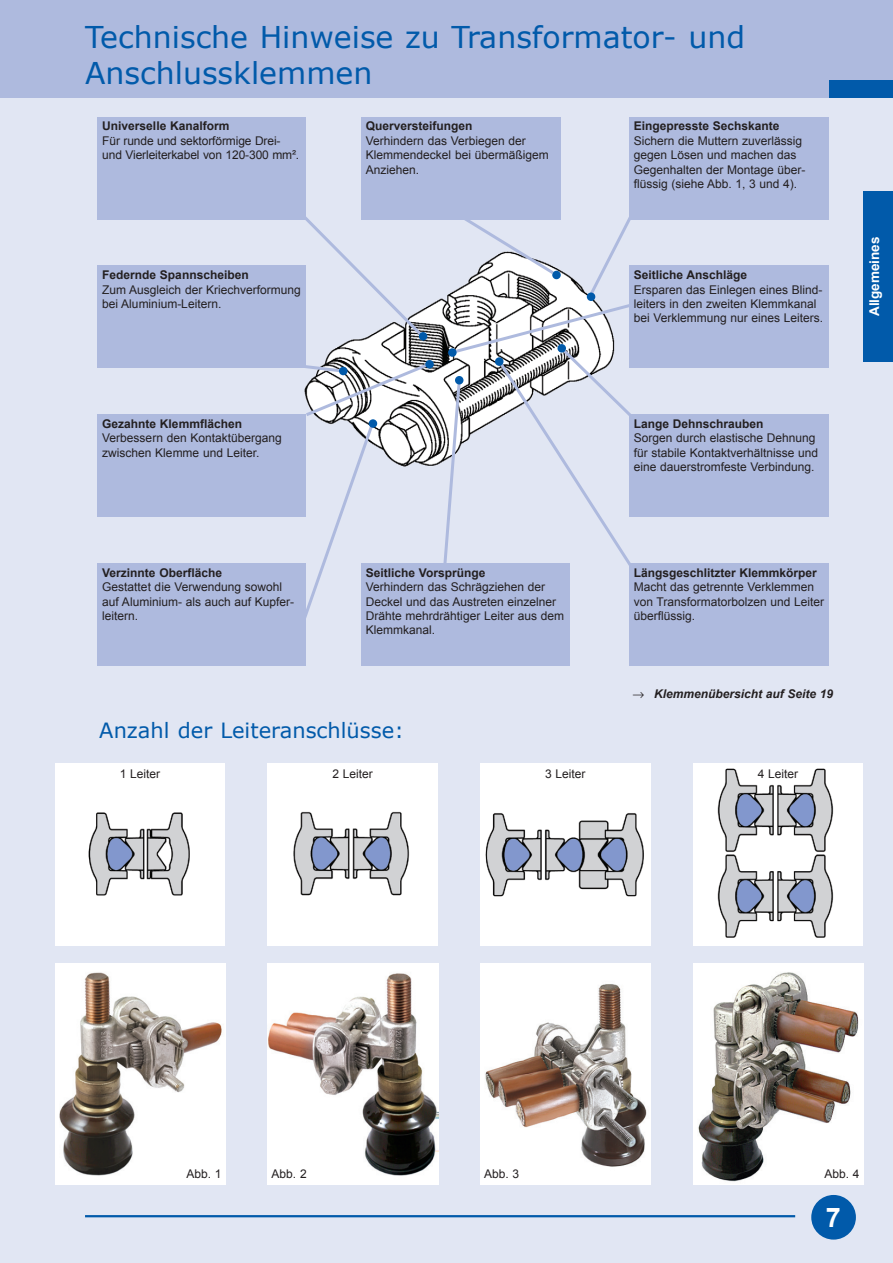
<style>
.page{position:relative;width:893px;height:1263px;background:#fff}
.page>*{position:absolute;margin:0;border:0;box-sizing:border-box;transform-origin:0 0}
.t1{font:30px/36px "MS Reference Sans Serif";color:#015aaa}
.t2{font:700 27px "Arial";color:#fff}
.t3{font:21px "MS Reference Sans Serif";color:#015aaa}
.t4{font:700 13.5px "Arial";color:#fff}
.t5{font:12px/14.4px "Arial";color:#231f20}
.t6{font:700 12px "Arial";color:#231f20}
.t7{font:italic 700 12px "Arial";color:#231f20}
</style>
<div class="page">
<div style="left:0;top:98px;width:893px;height:1165px;background:#e1e6f3"></div>
<img style="left:55px;top:763px;width:170px;height:182px">
<img style="left:55px;top:963px;width:170px;height:221px">
<img style="left:268px;top:763px;width:170px;height:182px">
<img style="left:268px;top:963px;width:170px;height:221px">
<img style="left:480px;top:763px;width:170px;height:182px">
<img style="left:480px;top:963px;width:171px;height:221px">
<img style="left:693px;top:763px;width:170px;height:182px">
<img style="left:693px;top:963px;width:170px;height:221px">
<div style="left:361px;top:117px;width:200px;height:102px;background:#aebade"></div>
<div style="left:98px;top:117px;width:208px;height:102px;background:#aebade"></div>
<div style="left:629px;top:117px;width:200px;height:102px;background:#aebade"></div>
<div style="left:98px;top:266px;width:208px;height:102px;background:#aebade"></div>
<div style="left:629px;top:266px;width:200px;height:102px;background:#aebade"></div>
<div style="left:98px;top:415px;width:208px;height:102px;background:#aebade"></div>
<div style="left:629px;top:415px;width:200px;height:102px;background:#aebade"></div>
<div style="left:98px;top:564px;width:208px;height:102px;background:#aebade"></div>
<div style="left:629px;top:564px;width:200px;height:102px;background:#aebade"></div>
<div style="left:361px;top:564px;width:209px;height:102px;background:#aebade"></div>
<svg style="left:300px;top:213px;width:125px;height:126px;background:#dadfed"></svg>
<svg style="left:300px;top:360px;width:132px;height:263px"></svg>
<div style="left:419px;top:332px;width:8px;height:8px;background:#015aaa;border-radius:50%"></div>
<div style="left:339px;top:367px;width:8px;height:8px;background:#015aaa;border-radius:50%"></div>
<div style="left:425px;top:360px;width:9px;height:8px;background:#015aaa;border-radius:50%"></div>
<div style="left:369px;top:419px;width:8px;height:9px;background:#015aaa;border-radius:50%"></div>
<svg style="left:442px;top:213px;width:194px;height:356px"></svg>
<div style="left:587px;top:292px;width:8px;height:9px;background:#015aaa;border-radius:50%"></div>
<div style="left:863px;top:191px;width:30px;height:170px;background:#015aaa"></div>
<div style="left:0;top:0;width:893px;height:98px;background:#aebade"></div>
<div style="left:829px;top:81px;width:64px;height:17px;background:#015aaa"></div>
<div style="left:811px;top:1195px;width:45px;height:44px;background:#015aaa;border-radius:50%"></div>
<hr style="left:85px;top:1215px;width:710px;height:2px;background:#015aaa">
<h1 class="t1" style="left:85px;top:18px;width:662px">Technische Hinweise zu Transformator- und<br>Anschlussklemmen</h1>
<p class="t6" style="left:102px;top:118px;width:129px">Universelle Kanalform</p>
<p class="t5" style="left:102px;top:133px;width:199px">Für runde und sektorförmige Drei&shy;und Vierleiterkabel von 120-300 mm².</p>
<p class="t6" style="left:102px;top:267px;width:148px">Federnde Spannscheiben</p>
<p class="t5" style="left:102px;top:282px;width:200px">Zum Ausgleich der Kriechverformung bei Aluminium-Leitern.</p>
<p class="t6" style="left:366px;top:118px;width:108px">Querversteifungen</p>
<p class="t5" style="left:366px;top:133px;width:184px">Verhindern das Verbiegen der<br>Klemmendeckel bei übermäßigem<br>Anziehen.</p>
<p class="t6" style="left:634px;top:118px;width:147px">Eingepresste Sechskante</p>
<p class="t5" style="left:634px;top:133px;width:173px">Sichern die Muttern zuverlässig gegen Lösen und machen das<br>Gegenhalten der Montage über&shy;flüssig (siehe Abb. 1, 3 und 4).</p>
<p class="t6" style="left:634px;top:267px;width:115px">Seitliche Anschläge</p>
<p class="t5" style="left:634px;top:282px;width:191px">Ersparen das Einlegen eines Blind&shy;leiters in den zweiten Klemmkanal bei Verklemmung nur eines Leiters.</p>
<p class="t4" style="left:865px;top:316px;width:81px;rotate:-90deg">Allgemeines</p>
<p class="t6" style="left:102px;top:416px;width:141px">Gezahnte Klemmflächen</p>
<p class="t5" style="left:102px;top:431px;width:181px">Verbessern den Kontaktübergang zwischen Klemme und Leiter.</p>
<p class="t6" style="left:102px;top:565px;width:121px">Verzinnte Oberfläche</p>
<p class="t5" style="left:102px;top:580px;width:193px">Gestattet die Verwendung sowohl auf Aluminium- als auch auf Kupfer&shy;leitern.</p>
<p class="t6" style="left:366px;top:565px;width:121px">Seitliche Vorsprünge</p>
<p class="t5" style="left:366px;top:580px;width:200px">Verhindern das Schrägziehen der<br>Deckel und das Austreten einzelner<br>Drähte mehrdrähtiger Leiter aus dem<br>Klemmkanal.</p>
<h3 class="t3" style="left:99px;top:717px;width:306px">Anzahl der Leiteranschlüsse:</h3>
<p class="t6" style="left:634px;top:416px;width:131px">Lange Dehnschrauben</p>
<p class="t5" style="left:634px;top:431px;width:186px">Sorgen durch elastische Dehnung für stabile Kontaktverhältnisse und eine dauerstromfeste Verbindung.</p>
<p class="t6" style="left:634px;top:565px;width:185px">Längsgeschlitzter Klemmkörper</p>
<p class="t5" style="left:634px;top:580px;width:192px">Macht das getrennte Verklemmen von Transformatorbolzen und Leiter überflüssig.</p>
<p class="t7" style="left:632px;top:686px;width:202px">→ Klemmenübersicht auf Seite 19</p>
<p class="t5" style="left:120px;top:767px;width:42px">1 Leiter</p>
<p class="t5" style="left:333px;top:767px;width:42px">2 Leiter</p>
<p class="t5" style="left:545px;top:767px;width:42px">3 Leiter</p>
<p class="t5" style="left:758px;top:767px;width:42px">4 Leiter</p>
<p class="t5" style="left:187px;top:1166px;width:37px">Abb. 1</p>
<p class="t5" style="left:272px;top:1166px;width:37px">Abb. 2</p>
<p class="t5" style="left:484px;top:1166px;width:37px">Abb. 3</p>
<p class="t5" style="left:824px;top:1166px;width:37px">Abb. 4</p>
<h2 class="t2" style="left:826px;top:1199px;width:17px">7</h2>
</div>
